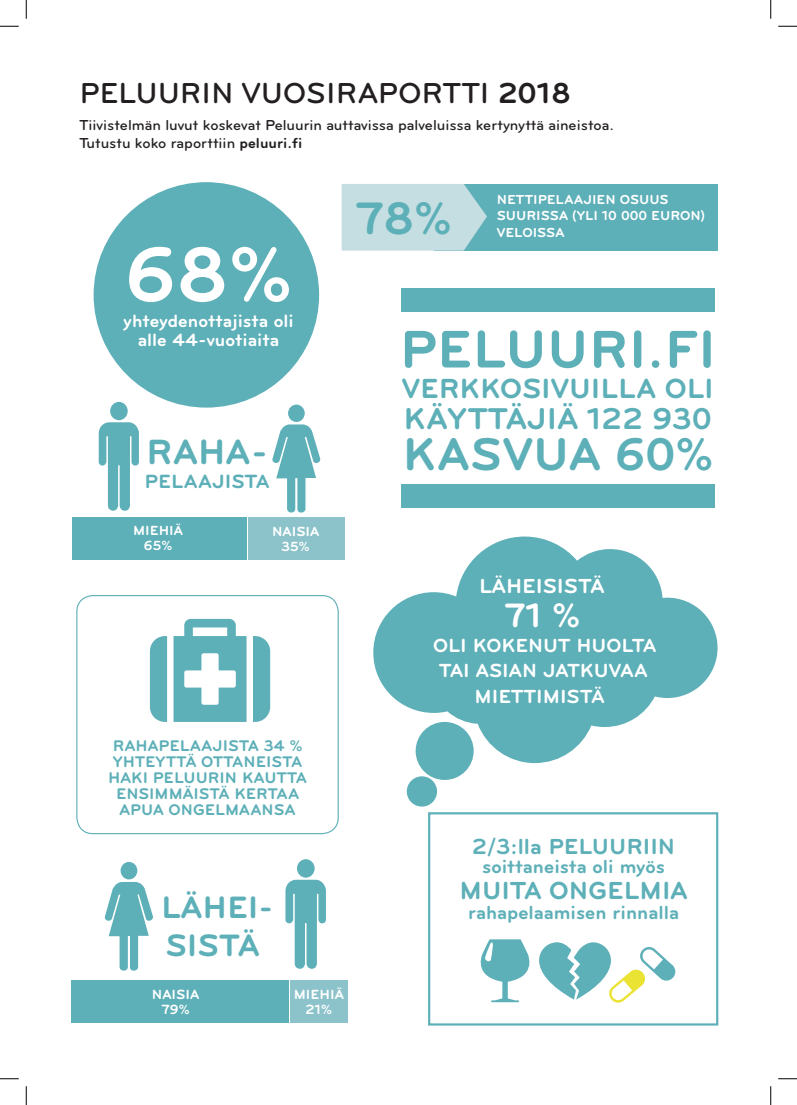
<style>
.page{position:relative;width:797px;height:1105px;background:#fff}
.page>*{position:absolute;margin:0;border:0;box-sizing:border-box;transform-origin:0 0}
.t1{font:700 80px "Bryant";color:#fff}
.t2{font:700 55px "Bryant";color:#5dafb8}
.t3{font:700 47.5px "Bryant";letter-spacing:.01em;color:#5dafb8}
.t4{font:700 47.25px "Bryant";color:#5dafb8}
.t5{font:700 36.5px "Bryant";color:#5dafb8}
.t6{font:700 35.12px "Bryant";color:#fff}
.t7{font:700 32.12px/37.9px "Bryant";color:#5dafb8}
.t8{font:700 31.25px "Bryant";color:#5dafb8}
.t9{font:500 30px "Bryant";color:#231f20}
.t10{font:700 28.75px "Bryant";color:#5dafb8}
.t11{font:700 25.62px "Bryant";color:#5dafb8}
.t12{font:700 22.62px "Bryant";color:#5dafb8}
.t13{font:700 21.12px "Bryant";color:#fff}
.t14{font:700 19.88px "Bryant";color:#5dafb8}
.t15{font:700 19.75px/25.4px "Bryant";color:#fff;text-align:center}
.t16{font:700 19.62px "Bryant";color:#5dafb8}
.t17{font:700 18.5px/18.5px "Bryant";color:#fff;text-align:center}
.t18{font:700 16px/16px "Bryant";color:#5dafb8;text-align:center}
.t19{font:500 15px/18px "Bryant";color:#231f20}
.t20{font:700 13.88px/15.1px "Bryant";color:#fff;text-align:center}
.t21{font:700 13.75px/15px "Bryant";color:#fff;text-align:center}
.t22{font:700 13.5px/16.9px "Bryant";color:#fff}
.s1{font-weight:700}
</style>
<div class="page">
<svg style="left:373px;top:536px;width:344px;height:271px;fill:#5dafb8"></svg>
<div style="left:72px;top:518px;width:175px;height:42px;background:#5dafb8"></div>
<div style="left:248px;top:518px;width:97px;height:42px;background:#8cc3cb"></div>
<svg style="left:99px;top:422px;width:40px;height:89px"></svg>
<div style="left:110px;top:402px;width:18px;height:18px;background:#5dafb8;border-radius:50%"></div>
<svg style="left:272px;top:424px;width:49px;height:89px"></svg>
<div style="left:288px;top:405px;width:17px;height:17px;background:#5dafb8;border-radius:50%"></div>
<div style="left:76px;top:595px;width:263px;height:239px;border:1px solid #5dafb8;border-radius:16px"></div>
<svg style="left:150px;top:619px;width:120px;height:103px"></svg>
<div style="left:94px;top:182px;width:225px;height:226px;background:#5dafb8;border-radius:50%"></div>
<div style="left:401px;top:484px;width:313px;height:24px;background:#5dafb8"></div>
<div style="left:401px;top:288px;width:313px;height:24px;background:#5dafb8"></div>
<div style="left:434px;top:184px;width:284px;height:67px;background:#5dafb8"></div>
<svg style="left:341px;top:184px;width:146px;height:67px;background:#bcdadf"></svg>
<div style="left:428px;top:812px;width:290px;height:213px;border:2px solid #5dafb8"></div>
<svg style="left:480px;top:939px;width:196px;height:64px"></svg>
<div style="left:71px;top:980px;width:217px;height:42px;background:#5dafb8"></div>
<div style="left:290px;top:980px;width:58px;height:42px;background:#8cc3cb"></div>
<svg style="left:285px;top:880px;width:41px;height:89px"></svg>
<div style="left:297px;top:859px;width:17px;height:19px;background:#5dafb8;border-radius:50%"></div>
<svg style="left:104px;top:882px;width:49px;height:89px"></svg>
<div style="left:121px;top:862px;width:16px;height:17px;background:#5dafb8;border-radius:50%"></div>
<svg style="left:0;top:25px;width:19px;height:2px"></svg>
<svg style="left:778px;top:25px;width:19px;height:2px"></svg>
<svg style="left:0;top:1078px;width:19px;height:1px"></svg>
<svg style="left:778px;top:1078px;width:19px;height:1px"></svg>
<svg style="left:25px;top:0;width:2px;height:19px"></svg>
<svg style="left:25px;top:1086px;width:2px;height:19px"></svg>
<svg style="left:770px;top:0;width:1px;height:19px"></svg>
<svg style="left:770px;top:1086px;width:1px;height:19px"></svg>
<h3 class="t9" style="left:79px;top:76px;width:493px">PELUURIN VUOSIRAPORTTI <span class="s1">2018</span></h3>
<p class="t19" style="left:79px;top:116px;width:536px">Tiivistelmän luvut koskevat Peluurin auttavissa palveluissa kertynyttä aineistoa.<br>Tutustu koko raporttiin <span class="s1">peluuri.fi</span></p>
<h1 class="t1" style="left:125px;top:230px;width:168px">68%</h1>
<p class="t17" style="left:123px;top:312px;width:172px">yhteydenottajista oli alle 44-vuotiaita</p>
<h3 class="t5" style="left:146px;top:431px;width:124px">RAHA-</h3>
<h3 class="t14" style="left:145px;top:470px;width:126px">PELAAJISTA</h3>
<p class="t21" style="left:133px;top:523px;width:51px">MIEHIÄ<br>65%</p>
<p class="t21" style="left:272px;top:524px;width:49px">NAISIA<br>35%</p>
<h3 class="t4" style="left:355px;top:192px;width:98px">78%</h3>
<p class="t22" style="left:497px;top:191px;width:210px">NETTIPELAAJIEN OSUUS<br>SUURISSA (YLI 10 000 EURON)</p>
<p class="t22" style="left:497px;top:224px;width:69px">VELOISSA</p>
<h2 class="t2" style="left:399px;top:319px;width:318px">PELUURI.FI</h2>
<h3 class="t10" style="left:402px;top:372px;width:314px">VERKKOSIVUILLA OLI</h3>
<h3 class="t8" style="left:403px;top:401px;width:310px">KÄYTTÄJIÄ 122 930</h3>
<h3 class="t3" style="left:402px;top:428px;width:312px">KASVUA 60%</h3>
<h3 class="t13" style="left:479px;top:574px;width:127px">LÄHEISISTÄ</h3>
<h3 class="t6" style="left:504px;top:595px;width:77px">71 %</h3>
<h3 class="t15" style="left:433px;top:633px;width:225px">OLI KOKENUT HUOLTA<br>TAI ASIAN JATKUVAA<br>MIETTIMISTÄ</h3>
<p class="t18" style="left:108px;top:738px;width:200px">RAHAPELAAJISTA 34 %<br>YHTEYTTÄ OTTANEISTA<br>HAKI PELUURIN KAUTTA<br>ENSIMMÄISTÄ KERTAA<br>APUA ONGELMAANSA</p>
<h3 class="t7" style="left:161px;top:888px;width:114px">LÄHEI-<br>SISTÄ</h3>
<p class="t20" style="left:152px;top:986px;width:49px">NAISIA<br>79%</p>
<p class="t20" style="left:294px;top:986px;width:52px">MIEHIÄ<br>21%</p>
<h3 class="t12" style="left:472px;top:833px;width:205px">2/3:lla PELUURIIN</h3>
<h3 class="t16" style="left:482px;top:856px;width:184px">soittaneista oli myös</h3>
<h3 class="t11" style="left:459px;top:876px;width:229px">MUITA ONGELMIA</h3>
<h3 class="t16" style="left:468px;top:901px;width:212px">rahapelaamisen rinnalla</h3>
</div>
